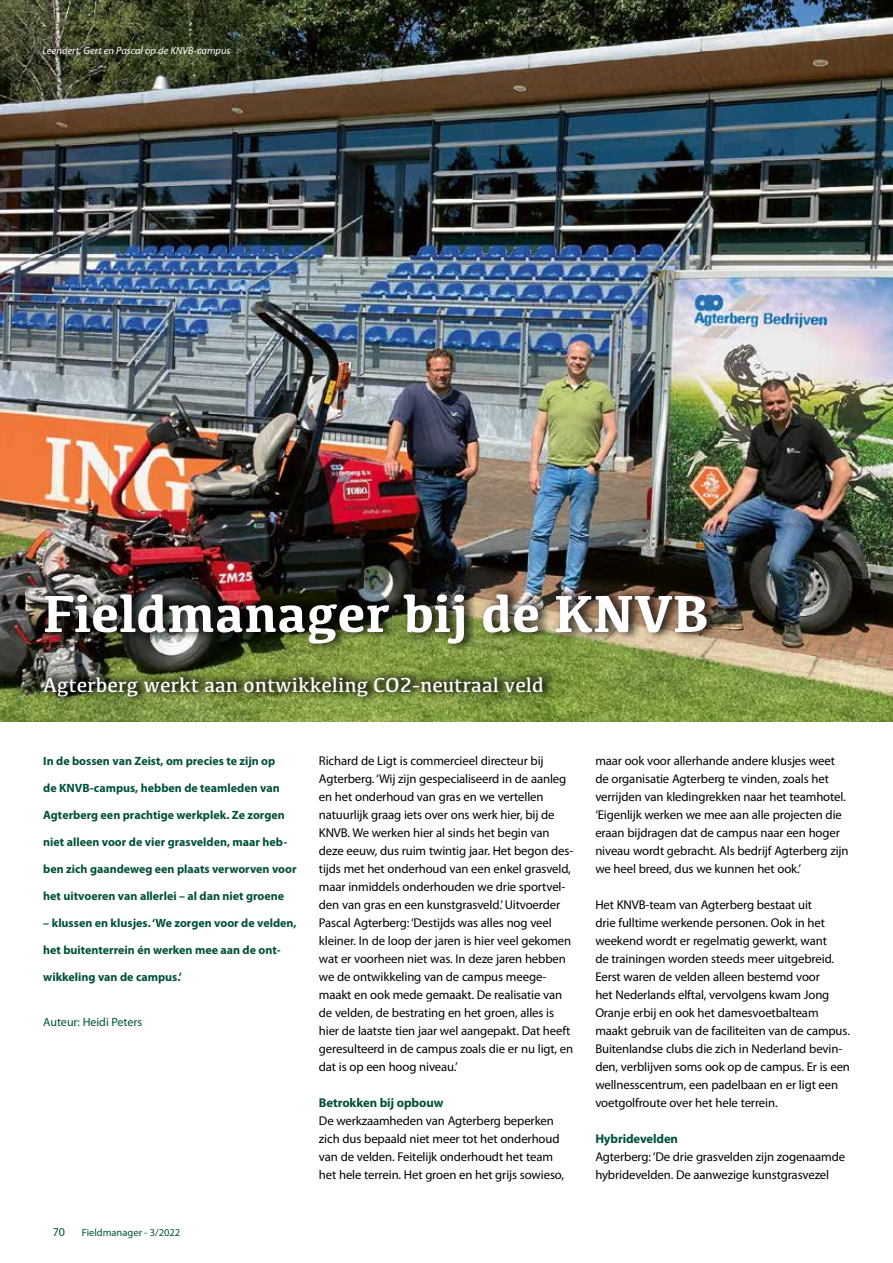
<style>
.page{position:relative;width:893px;height:1263px;background:#fff}
.page>*{position:absolute;margin:0;border:0;box-sizing:border-box;transform-origin:0 0}
.t1{font:700 54px "Kefa";color:#fff}
.t2{font:21px "Kefa";color:#fff}
.t3{font:12.75px/18px "Myriad Pro";letter-spacing:-.01em;color:#000}
.t4{font:700 12.75px "Myriad Pro";letter-spacing:-.01em;color:#005139}
.t5{font:700 12px "Myriad Pro";color:#005139}
.t6{font:12px "Myriad Pro";color:#005139}
.t7{font:italic 10.5px "Myriad Pro";color:#fff}
.t8{font:10.5px "Myriad Pro";color:#005139}
</style>
<div class="page">
<img style="left:0;top:0;width:893px;height:722px">
<div style="left:39px;top:668px;width:517px;height:37px;background:#000;opacity:.68"></div>
<div style="left:40px;top:585px;width:680px;height:67px;background:#000;opacity:.68"></div>
<p class="t7" style="left:43px;top:44px;width:189px">Leendert, Gert en Pascal op de KNVB-campus</p>
<h1 class="t1" style="left:43px;top:578px;width:667px">Fieldmanager bij de KNVB</h1>
<h2 class="t2" style="left:43px;top:672px;width:502px">Agterberg werkt aan ontwikkeling CO2-neutraal veld</h2>
<p class="t5" style="left:43px;top:753px;width:234px">In de bossen van Zeist, om precies te zijn op</p>
<p class="t5" style="left:43px;top:780px;width:238px">de KNVB-campus, hebben de teamleden van</p>
<p class="t5" style="left:43px;top:807px;width:243px">Agterberg een prachtige werkplek. Ze zorgen</p>
<p class="t5" style="left:43px;top:834px;width:245px">niet alleen voor de vier grasvelden, maar heb-</p>
<p class="t5" style="left:43px;top:861px;width:255px">ben zich gaandeweg een plaats verworven voor</p>
<p class="t5" style="left:43px;top:888px;width:242px">het uitvoeren van allerlei – al dan niet groene</p>
<p class="t5" style="left:43px;top:915px;width:255px">– klussen en klusjes. ‘We zorgen voor de velden,</p>
<p class="t5" style="left:43px;top:942px;width:239px">het buitenterrein én werken mee aan de ont-</p>
<p class="t5" style="left:43px;top:969px;width:140px">wikkeling van de campus.’</p>
<p class="t6" style="left:43px;top:1015px;width:100px">Auteur: Heidi Peters</p>
<p class="t6" style="left:53px;top:1224px;width:14px">70</p>
<p class="t8" style="left:82px;top:1226px;width:100px">Fieldmanager - 3/2022</p>
<p class="t3" style="left:319px;top:752px;width:256px">Richard de Ligt is commercieel directeur bij Agterberg. ‘Wij zijn gespecialiseerd in de aanleg en het onderhoud van gras en we vertellen natuurlijk graag iets over ons werk hier, bij de KNVB. We werken hier al sinds het begin van deze eeuw, dus ruim twintig jaar. Het begon des&shy;tijds met het onderhoud van een enkel grasveld, maar inmiddels onderhouden we drie sportvel&shy;den van gras en een kunstgrasveld.’ Uitvoerder Pascal Agterberg: ‘Destijds was alles nog veel kleiner. In de loop der jaren is hier veel gekomen wat er voorheen niet was. In deze jaren hebben we de ontwikkeling van de campus meege&shy;maakt en ook mede gemaakt. De realisatie van de velden, de bestrating en het groen, alles is hier de laatste tien jaar wel aangepakt. Dat heeft geresulteerd in de campus zoals die er nu ligt, en dat is op een hoog niveau.’</p>
<p class="t4" style="left:319px;top:1094px;width:126px">Betrokken bij opbouw</p>
<p class="t3" style="left:319px;top:1112px;width:247px">De werkzaamheden van Agterberg beperken zich dus bepaald niet meer tot het onderhoud van de velden. Feitelijk onderhoudt het team het hele terrein. Het groen en het grijs sowieso,</p>
<p class="t3" style="left:595px;top:752px;width:255px">maar ook voor allerhande andere klusjes weet de organisatie Agterberg te vinden, zoals het verrijden van kledingrekken naar het teamhotel. ‘Eigenlijk werken we mee aan alle projecten die eraan bijdragen dat de campus naar een hoger niveau wordt gebracht. Als bedrijf Agterberg zijn we heel breed, dus we kunnen het ook.’</p>
<p class="t3" style="left:595px;top:896px;width:256px">Het KNVB-team van Agterberg bestaat uit<br>drie fulltime werkende personen. Ook in het weekend wordt er regelmatig gewerkt, want<br>de trainingen worden steeds meer uitgebreid.<br>Eerst waren de velden alleen bestemd voor<br>het Nederlands elftal, vervolgens kwam Jong Oranje erbij en ook het damesvoetbalteam maakt gebruik van de faciliteiten van de campus.<br>Buitenlandse clubs die zich in Nederland bevin&shy;den, verblijven soms ook op de campus. Er is een wellnesscentrum, een padelbaan en er ligt een voetgolfroute over het hele terrein.</p>
<p class="t4" style="left:595px;top:1131px;width:84px">Hybridevelden</p>
<p class="t3" style="left:595px;top:1148px;width:251px">Agterberg: ‘De drie grasvelden zijn zogenaamde hybridevelden. De aanwezige kunstgrasvezel</p>
</div>
